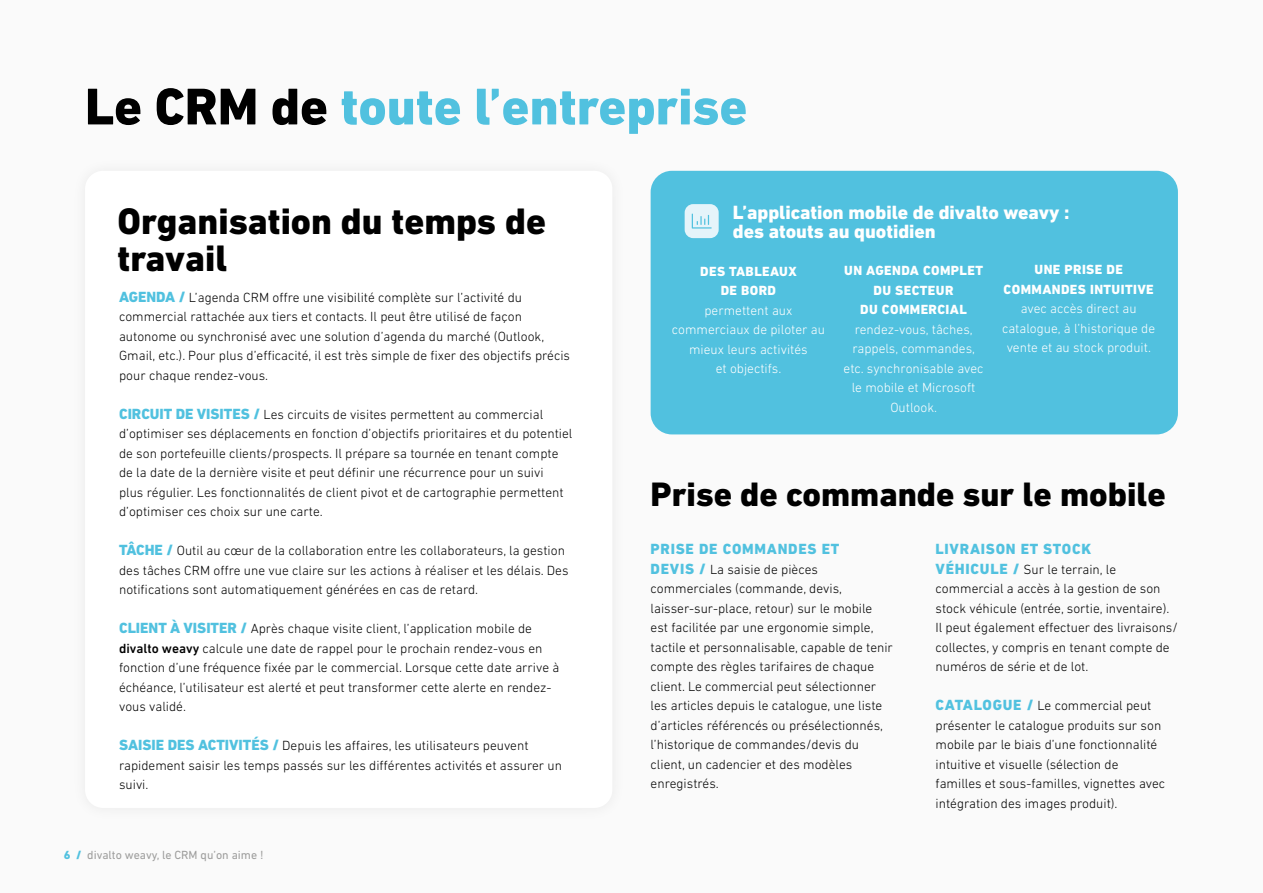
<style>
.page{position:relative;width:1263px;height:893px;background:#fafafa}
.page>*{position:absolute;margin:0;border:0;box-sizing:border-box;transform-origin:0 0}
.t1{font:800 52.5px "DIN Next LT Pro";color:#51c1df}
.t2{font:800 37.5px/37.5px "DIN Next LT Pro";color:#000}
.t3{font:800 34.5px "DIN Next LT Pro";color:#000}
.t4{font:800 19.5px/19.5px "DIN Next LT Pro";color:#fff}
.t5{font:800 15px "DIN Next LT Pro";letter-spacing:.05em;color:#51c1df}
.t6{font:300 13.5px/19.5px "DIN Next LT Pro";color:#000}
.t7{font:300 13.5px/19.5px "DIN Next LT Pro";color:#fff;text-align:center}
.t8{font:800 13.5px/19.5px "DIN Next LT Pro";letter-spacing:.03em;color:#fff;text-align:center}
.t9{font:12px "DIN Next LT Pro";color:#9d9d9c}
.s1{color:#000}
.s2{font-weight:800;font-size:15px;color:#51c1df}
.s3{font-weight:500}
.s4{font-weight:800;color:#51c1df}
</style>
<div class="page">
<div style="left:85px;top:171px;width:527px;height:637px;background:#fff;border-radius:18px"></div>
<div style="left:651px;top:171px;width:527px;height:263px;background:#51c1df;border-radius:21px"></div>
<div style="left:685px;top:204px;width:34px;height:34px;background:#e5f4fa;border-radius:9px"></div>
<svg style="left:692px;top:214px;width:19px;height:15px"></svg>
<h1 class="t1" style="left:85px;top:76px;width:664px"><span class="s1">Le CRM de</span> toute l’entreprise</h1>
<h2 class="t2" style="left:118px;top:202px;width:430px">Organisation du temps de travail</h2>
<p class="t6" style="left:119px;top:287px;width:453px"><span class="s2">AGENDA /</span> L’agenda CRM offre une visibilité complète sur l’activité du commercial rattachée aux tiers et contacts. Il peut être utilisé de façon autonome ou synchronisé avec une solution d’agenda du marché (Outlook, Gmail, etc.). Pour plus d’efficacité, il est très simple de fixer des objectifs précis pour chaque rendez-vous.</p>
<p class="t6" style="left:119px;top:404px;width:455px"><span class="s2">CIRCUIT DE VISITES /</span> Les circuits de visites permettent au commercial d’optimiser ses déplacements en fonction d’objectifs prioritaires et du potentiel de son portefeuille clients/prospects. Il prépare sa tournée en tenant compte de la date de la dernière visite et peut définir une récurrence pour un suivi<br>plus régulier. Les fonctionnalités de client pivot et de cartographie permettent d’optimiser ces choix sur une carte.</p>
<p class="t6" style="left:119px;top:541px;width:451px"><span class="s2">TÂCHE /</span> Outil au cœur de la collaboration entre les collaborateurs, la gestion des tâches CRM offre une vue claire sur les actions à réaliser et les délais. Des notifications sont automatiquement générées en cas de retard.</p>
<p class="t6" style="left:119px;top:619px;width:442px"><span class="s2">CLIENT À VISITER /</span> Après chaque visite client, l’application mobile de <span class="s3">divalto weavy</span> calcule une date de rappel pour le prochain rendez-vous en fonction d’une fréquence fixée par le commercial. Lorsque cette date arrive à échéance, l’utilisateur est alerté et peut transformer cette alerte en rendez&shy;vous validé.</p>
<p class="t6" style="left:119px;top:736px;width:445px"><span class="s2">SAISIE DES ACTIVITÉS /</span> Depuis les affaires, les utilisateurs peuvent rapidement saisir les temps passés sur les différentes activités et assurer un suivi.</p>
<p class="t9" style="left:64px;top:848px;width:201px"><span class="s4">6 /</span> divalto weavy, le CRM qu’on aime !</p>
<h3 class="t4" style="left:733px;top:202px;width:338px">L’application mobile de divalto weavy : des atouts au quotidien</h3>
<p class="t8" style="left:700px;top:261px;width:98px">DES TABLEAUX<br>DE BORD</p>
<p class="t7" style="left:672px;top:300px;width:155px">permettent aux commerciaux de piloter au mieux leurs activités<br>et objectifs.</p>
<p class="t8" style="left:1004px;top:260px;width:152px">UNE PRISE DE<br>COMMANDES INTUITIVE</p>
<p class="t7" style="left:1002px;top:299px;width:155px">avec accès direct au catalogue, à l’historique de vente et au stock produit.</p>
<p class="t8" style="left:844px;top:261px;width:140px">UN AGENDA COMPLET<br>DU SECTEUR<br>DU COMMERCIAL</p>
<p class="t7" style="left:843px;top:319px;width:142px">rendez-vous, tâches, rappels, commandes, etc. synchronisable avec le mobile et Microsoft<br>Outlook.</p>
<h3 class="t3" style="left:651px;top:474px;width:517px">Prise de commande sur le mobile</h3>
<p class="t5" style="left:651px;top:540px;width:190px">PRISE DE COMMANDES ET</p>
<p class="t6" style="left:651px;top:559px;width:244px"><span class="s2">DEVIS /</span> La saisie de pièces commerciales (commande, devis, laisser-sur-place, retour) sur le mobile est facilitée par une ergonomie simple, tactile et personnalisable, capable de tenir compte des règles tarifaires de chaque client. Le commercial peut sélectionner les articles depuis le catalogue, une liste d’articles référencés ou présélectionnés, l’historique de commandes/devis du client, un cadencier et des modèles enregistrés.</p>
<p class="t5" style="left:935px;top:540px;width:157px">LIVRAISON ET STOCK</p>
<p class="t6" style="left:935px;top:559px;width:244px"><span class="s2">VÉHICULE /</span> Sur le terrain, le commercial a accès à la gestion de son stock véhicule (entrée, sortie, inventaire).<br>Il peut également effectuer des livraisons/ collectes, y compris en tenant compte de numéros de série et de lot.</p>
<p class="t6" style="left:935px;top:696px;width:231px"><span class="s2">CATALOGUE /</span> Le commercial peut présenter le catalogue produits sur son mobile par le biais d’une fonctionnalité intuitive et visuelle (sélection de familles et sous-familles, vignettes avec intégration des images produit).</p>
</div>
